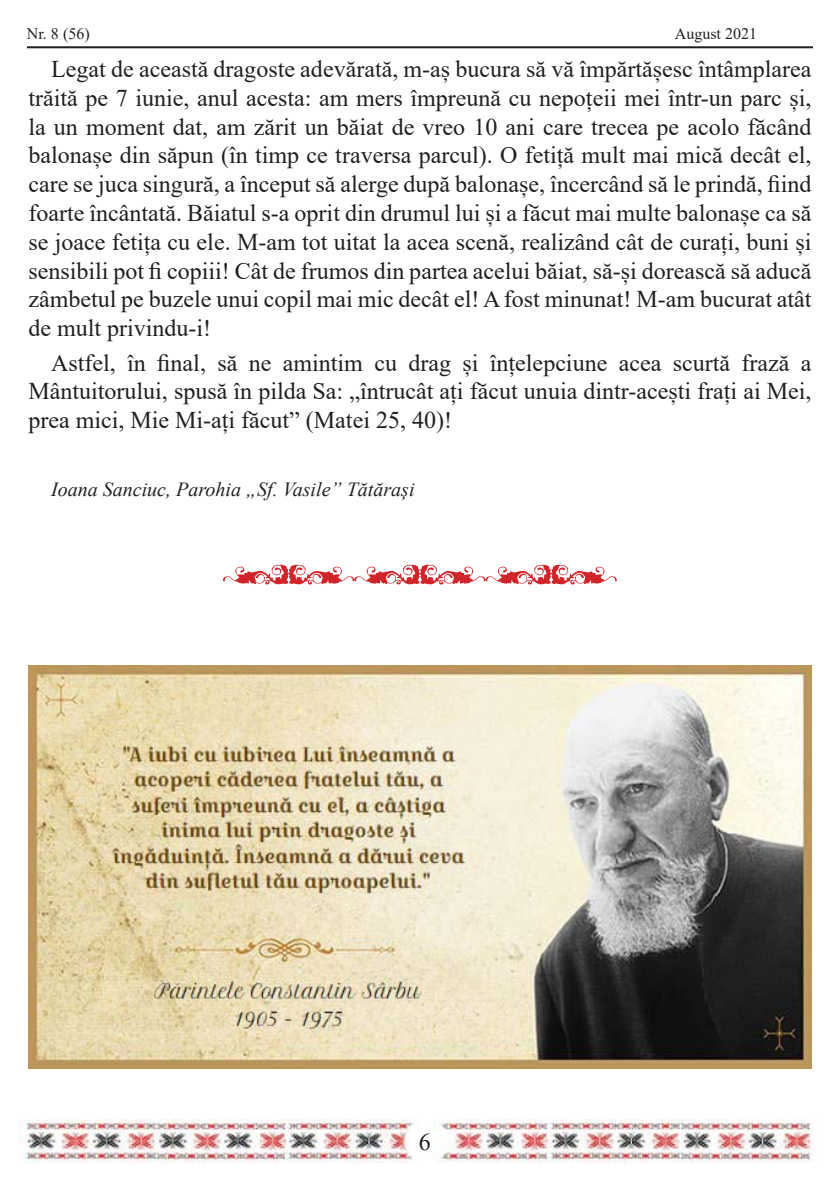
<style>
.page{position:relative;width:840px;height:1191px;background:#fff}
.page>*{position:absolute;margin:0;border:0;box-sizing:border-box;transform-origin:0 0}
.t1{font:96px "Vintage Decorative Signs 4";color:#d1232a}
.t2{font:24px/28.8px "Times New Roman";color:#231f20;text-align:justify}
.t3{font:italic 20px "Times New Roman";color:#231f20}
.t4{font:16px "Times New Roman";color:#231f20}
</style>
<div class="page">
<hr style="left:27px;top:46px;width:785px;height:2px;background:#231f20">
<img style="left:18px;top:1119px;width:796px;height:43px">
<img style="left:28px;top:665px;width:783px;height:403px">
<p class="t4" style="left:27px;top:23px;width:64px">Nr. 8 (56)</p>
<p class="t4" style="left:674px;top:23px;width:84px">August 2021</p>
<p class="t2" style="left:28px;top:54px;width:784px;text-indent:23px">Legat de această dragoste adevărată, m-aș bucura să vă împărtășesc întâmplarea trăită pe 7 iunie, anul acesta: am mers împreună cu nepoțeii mei într-un parc și, la un moment dat, am zărit un băiat de vreo 10 ani care trecea pe acolo făcând balonașe din săpun (în timp ce traversa parcul). O fetiță mult mai mică decât el, care se juca singură, a început să alerge după balonașe, încercând să le prindă, fiind foarte încântată. Băiatul s-a oprit din drumul lui și a făcut mai multe balonașe ca să se joace fetița cu ele. M-am tot uitat la acea scenă, realizând cât de curați, buni și sensibili pot fi copiii! Cât de frumos din partea acelui băiat, să-și dorească să aducă zâmbetul pe buzele unui copil mai mic decât el! A fost minunat! M-am bucurat atât de mult privindu-i!</p>
<p class="t2" style="left:28px;top:347px;width:784px;text-indent:23px">Astfel, în final, să ne amintim cu drag și înțelepciune acea scurtă frază a Mântuitorului, spusă în pilda Sa: „întrucât ați făcut unuia dintr-acești frați ai Mei, prea mici, Mie Mi-ați făcut” (Matei 25, 40)!</p>
<p class="t3" style="left:51px;top:476px;width:365px">Ioana Sanciuc, Parohia „Sf. Vasile” Tătărași</p>
<p class="t1" style="left:223px;top:498px;width:395px">ccc</p>
<p class="t2" style="left:418px;top:1127px;width:13px">6</p>
</div>
